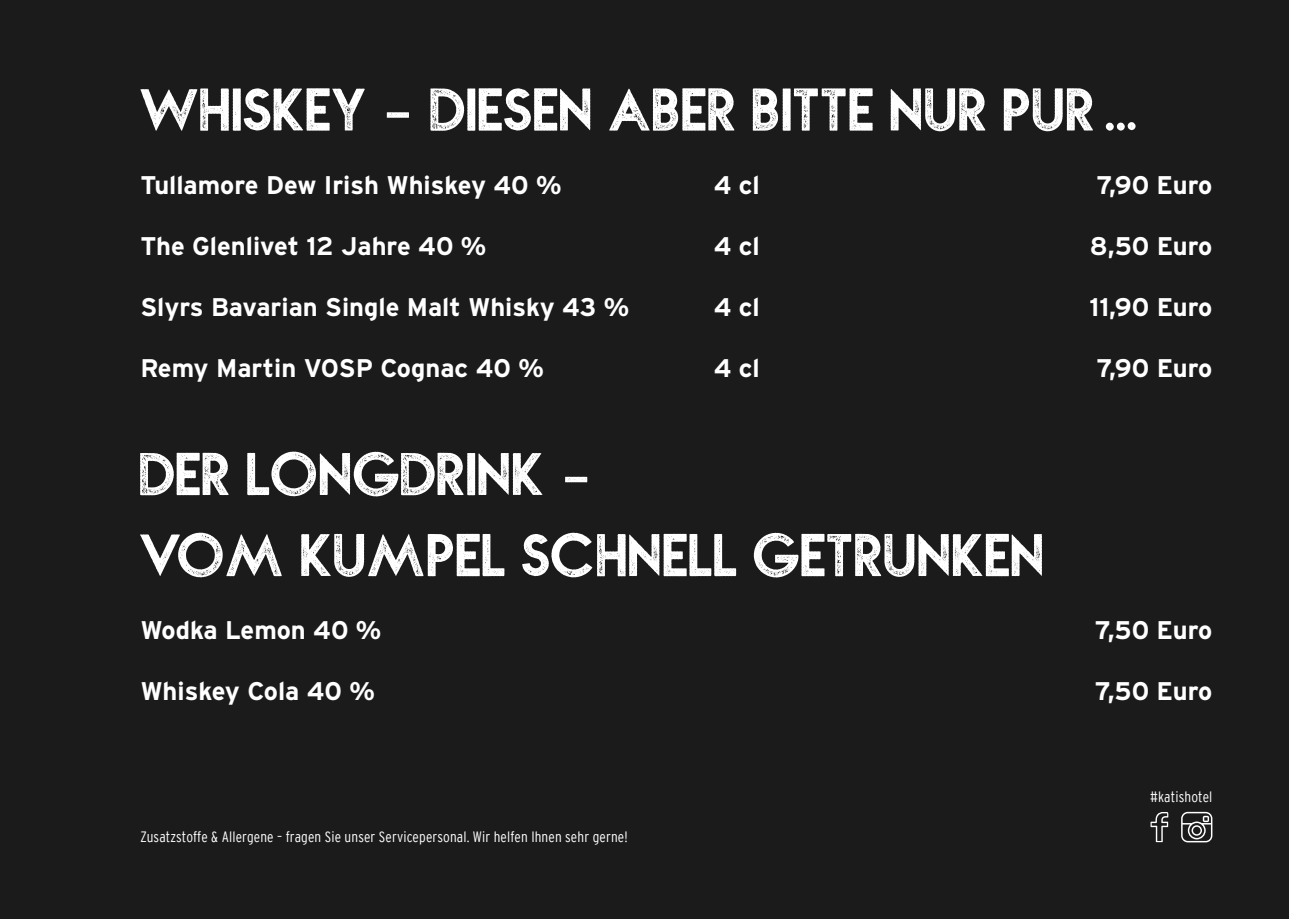
<style>
.page{position:relative;width:1289px;height:919px;background:#fff}
.page>*{position:absolute;margin:0;border:0;box-sizing:border-box;transform-origin:0 0}
.t1{font:700 67.5px/81px "NOVASTAMP";letter-spacing:.02em;color:#fff}
.t2{font:700 25.5px "Interstate";color:#fff}
.t3{font:300 condensed 15px "Interstate";letter-spacing:.01em;color:#fff}
</style>
<div class="page">
<div style="left:0;top:0;width:1288px;height:918px;background:#1c1b1c"></div>
<svg style="left:1150px;top:812px;width:18px;height:30px"></svg>
<svg style="left:1181px;top:811px;width:31px;height:31px"></svg>
<h1 class="t1" style="left:140px;top:71px;width:1000px">WHISKEY – DIESEN ABER BITTE NUR PUR …</h1>
<p class="t2" style="left:140px;top:170px;width:423px">Tullamore Dew Irish Whiskey 40 %</p>
<p class="t2" style="left:713px;top:170px;width:48px">4 cl</p>
<p class="t2" style="left:1096px;top:170px;width:117px">7,90 Euro</p>
<p class="t2" style="left:140px;top:231px;width:347px">The Glenlivet 12 Jahre 40 %</p>
<p class="t2" style="left:713px;top:231px;width:48px">4 cl</p>
<p class="t2" style="left:1089px;top:231px;width:124px">8,50 Euro</p>
<p class="t2" style="left:140px;top:293px;width:490px">Slyrs Bavarian Single Malt Whisky 43 %</p>
<p class="t2" style="left:713px;top:293px;width:48px">4 cl</p>
<p class="t2" style="left:1089px;top:293px;width:124px">11,90 Euro</p>
<p class="t2" style="left:140px;top:354px;width:405px">Remy Martin VOSP Cognac 40 %</p>
<p class="t2" style="left:713px;top:354px;width:48px">4 cl</p>
<p class="t2" style="left:1096px;top:354px;width:117px">7,90 Euro</p>
<h1 class="t1" style="left:140px;top:435px;width:905px">DER LONGDRINK –<br>VOM KUMPEL SCHNELL GETRUNKEN</h1>
<p class="t2" style="left:140px;top:616px;width:242px">Wodka Lemon 40 %</p>
<p class="t2" style="left:1094px;top:616px;width:119px">7,50 Euro</p>
<p class="t2" style="left:140px;top:677px;width:236px">Whiskey Cola 40 %</p>
<p class="t2" style="left:1094px;top:677px;width:119px">7,50 Euro</p>
<p class="t3" style="left:140px;top:828px;width:489px">Zusatzstoffe &amp; Allergene – fragen Sie unser Servicepersonal. Wir helfen Ihnen sehr gerne!</p>
<p class="t3" style="left:1150px;top:787px;width:64px">#katishotel</p>
</div>
